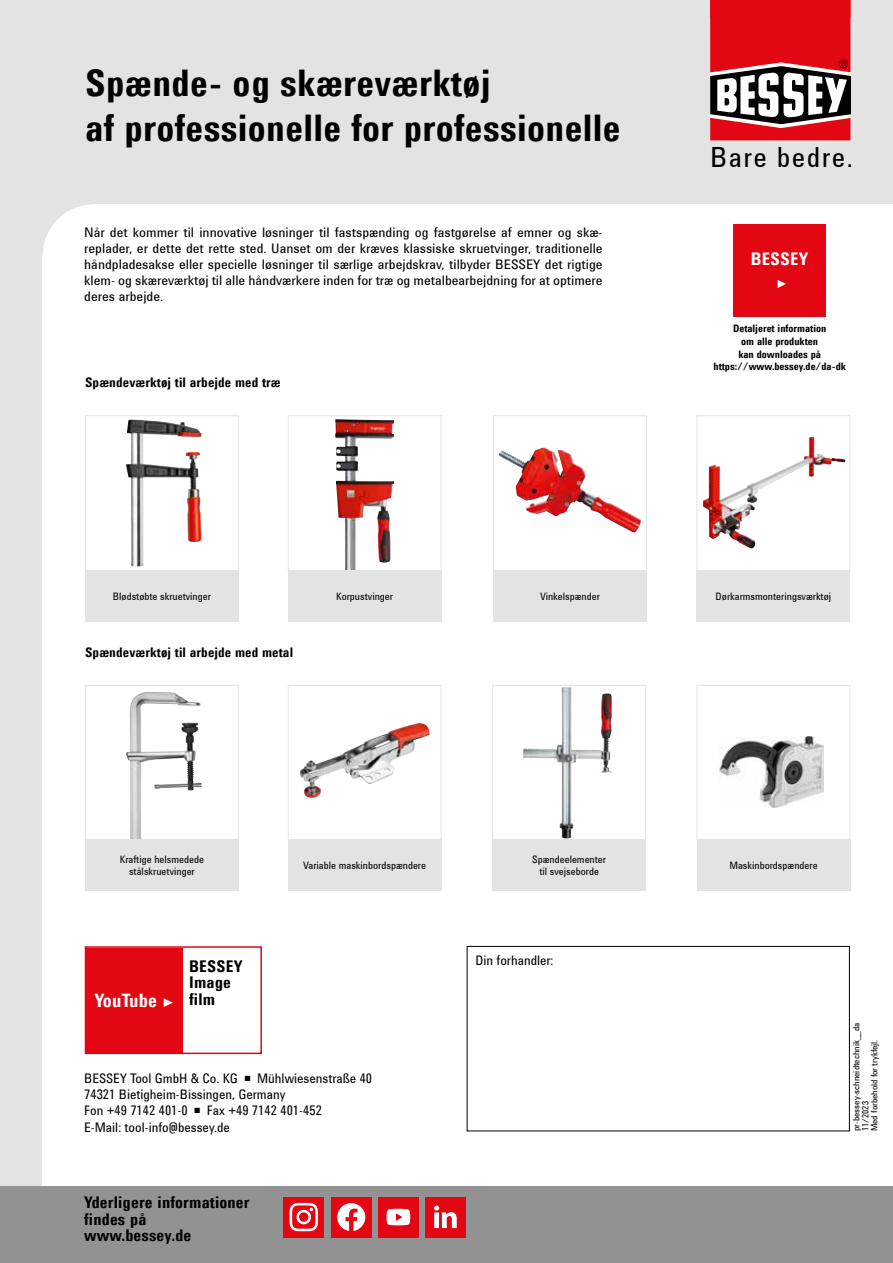
<style>
.page{position:relative;width:893px;height:1263px;background:#e3e3e3}
.page>*{position:absolute;margin:0;border:0;box-sizing:border-box;transform-origin:0 0}
.t1{font:700 37.5px/45px "Utah WGL Cond";letter-spacing:.01em;color:#000}
.t2{font:28.5px "Utah WGL Cond";letter-spacing:.05em;color:#000}
.t3{font:700 18.9px "Utah WGL Cond";letter-spacing:.01em;color:#fff}
.t4{font:700 17.7px "Utah WGL Cond";letter-spacing:.01em;color:#fff}
.t5{font:700 16.5px/16.5px "Utah WGL Cond";letter-spacing:.01em;color:#000}
.t6{font:13.5px/16.2px "Utah WGL Cond";color:#000;text-align:justify;scale:1.06 1}
.t7{font:13.5px/16.2px "Utah WGL Cond";color:#000}
.t8{font:700 13.5px "Utah WGL Cond";letter-spacing:.01em;color:#000}
.t9{font:700 11.85px "Utah WGL Cond";color:#fff}
.t10{font:10.5px/12.6px "Utah WGL Cond";color:#000;text-align:center}
.t11{font:700 10.5px/12.6px "Utah WGL Cond";color:#000;text-align:center}
.t12{font:9px/9px "Utah WGL Cond";color:#000}
.s1{font-size:12.6px}
</style>
<div class="page">
<div style="left:43px;top:204px;width:850px;height:1059px;background:#fff"></div>
<svg style="left:710px;top:0;width:141px;height:141px;background:#bf3b43"></svg>
<div style="left:0;top:1186px;width:893px;height:77px;background:#929292"></div>
<div style="left:467px;top:946px;width:383px;height:185px;background:#fff;border:1px solid #000"></div>
<svg style="left:43px;top:204px;width:47px;height:43px"></svg>
<div style="left:85px;top:415px;width:154px;height:156px;background:#fff;border:1px solid #e3e3e3"></div>
<img style="left:126px;top:419px;width:75px;height:147px">
<div style="left:85px;top:685px;width:154px;height:155px;background:#fff;border:1px solid #e3e3e3"></div>
<div style="left:493px;top:415px;width:154px;height:156px;background:#fff;border:1px solid #e3e3e3"></div>
<img style="left:499px;top:448px;width:142px;height:85px">
<div style="left:492px;top:685px;width:154px;height:155px;background:#fff;border:1px solid #e3e3e3"></div>
<div style="left:697px;top:415px;width:153px;height:156px;background:#fff;border:1px solid #e3e3e3"></div>
<img style="left:703px;top:437px;width:107px;height:111px">
<div style="left:697px;top:685px;width:153px;height:155px;background:#fff;border:1px solid #e3e3e3"></div>
<div style="left:288px;top:415px;width:153px;height:156px;background:#fff;border:1px solid #e3e3e3"></div>
<img style="left:335px;top:419px;width:59px;height:151px">
<div style="left:288px;top:685px;width:153px;height:155px;background:#fff;border:1px solid #e3e3e3"></div>
<img style="left:126px;top:692px;width:62px;height:148px">
<img style="left:300px;top:723px;width:119px;height:75px">
<img style="left:523px;top:687px;width:89px;height:151px">
<img style="left:719px;top:736px;width:105px;height:71px">
<div style="left:85px;top:570px;width:154px;height:51px;background:#e3e3e3"></div>
<div style="left:288px;top:570px;width:153px;height:51px;background:#e3e3e3"></div>
<div style="left:493px;top:570px;width:154px;height:51px;background:#e3e3e3"></div>
<div style="left:696px;top:570px;width:154px;height:51px;background:#e3e3e3"></div>
<div style="left:85px;top:840px;width:154px;height:51px;background:#e3e3e3"></div>
<div style="left:492px;top:840px;width:154px;height:51px;background:#e3e3e3"></div>
<div style="left:697px;top:840px;width:153px;height:51px;background:#e3e3e3"></div>
<div style="left:288px;top:840px;width:153px;height:51px;background:#e3e3e3"></div>
<div style="left:85px;top:946px;width:177px;height:108px;background:#fff;border:2px solid #e30613"></div>
<div style="left:283px;top:1197px;width:41px;height:40px;background:#e30613"></div>
<svg style="left:290px;top:1203px;width:28px;height:28px"></svg>
<div style="left:331px;top:1197px;width:40px;height:40px;background:#e30613"></div>
<svg style="left:337px;top:1203px;width:28px;height:28px"></svg>
<div style="left:425px;top:1197px;width:40px;height:40px;background:#e30613"></div>
<svg style="left:434px;top:1206px;width:23px;height:22px"></svg>
<div style="left:378px;top:1197px;width:40px;height:40px;background:#e30613"></div>
<svg style="left:386px;top:1209px;width:24px;height:16px"></svg>
<div style="left:734px;top:224px;width:92px;height:92px;background:#e30613"></div>
<div style="left:86px;top:948px;width:97px;height:105px;background:#e30613"></div>
<h1 class="t1" style="left:85px;top:60px;width:537px">Spænde- og skæreværktøj<br>af professionelle for professionelle</h1>
<p class="t6" style="left:84px;top:223px;width:491px">Når det kommer til innovative løsninger til fastspænding og fastgørelse af emner og skæ&shy;replader, er dette det rette sted. Uanset om der kræves klassiske skruetvinger, traditionelle håndpladesakse eller specielle løsninger til særlige arbejdskrav, tilbyder BESSEY det rigtige klem- og skæreværktøj til alle håndværkere inden for træ og metalbearbejdning for at optimere deres arbejde.</p>
<p class="t8" style="left:85px;top:372px;width:197px">Spændeværktøj til arbejde med træ</p>
<h2 class="t2" style="left:710px;top:136px;width:144px">Bare bedre.</h2>
<h3 class="t4" style="left:751px;top:246px;width:59px">BESSEY</h3>
<p class="t9" style="left:776px;top:275px;width:13px">►</p>
<p class="t11" style="left:713px;top:322px;width:134px">Detaljeret information<br>om alle produkten<br>kan downloades på https://www.bessey.de/da-dk</p>
<p class="t10" style="left:113px;top:589px;width:100px">Blødstøbte skruetvinger</p>
<p class="t10" style="left:336px;top:589px;width:58px">Korpustvinger</p>
<p class="t10" style="left:540px;top:589px;width:61px">Vinkelspænder</p>
<p class="t10" style="left:716px;top:589px;width:117px">Dørkarmsmonteringsværktøj</p>
<p class="t8" style="left:85px;top:642px;width:210px">Spændeværktøj til arbejde med metal</p>
<p class="t10" style="left:120px;top:852px;width:86px">Kraftige helsmedede stålskruetvinger</p>
<p class="t10" style="left:532px;top:852px;width:75px">Spændeelementer til svejseborde</p>
<p class="t10" style="left:303px;top:859px;width:124px">Variable maskinbordspændere</p>
<p class="t10" style="left:729px;top:859px;width:90px">Maskinbordspændere</p>
<h3 class="t3" style="left:94px;top:986px;width:82px">YouTube <span class="s1">►</span></h3>
<p class="t5" style="left:189px;top:957px;width:55px">BESSEY<br>Image film</p>
<p class="t7" style="left:84px;top:1070px;width:290px;text-indent:173px">Mühlwiesenstraße 40<br>74321 Bietigheim-Bissingen, Germany<br>Fon +49 7142 401-0</p>
<p class="t7" style="left:84px;top:1070px;width:155px">BESSEY Tool GmbH &amp; Co. KG</p>
<p class="t7" style="left:84px;top:1102px;width:239px;text-indent:123px">Fax +49 7142 401-452<br>E-Mail: tool-info@bessey.de</p>
<p class="t5" style="left:84px;top:1193px;width:167px">Yderligere informationer findes på www.bessey.de</p>
<p class="t7" style="left:475px;top:951px;width:80px">Din forhandler:</p>
<p class="t12" style="left:851px;top:1131px;width:110px;rotate:-90deg">pr-bessey-schneidtechnik__da<br>11/2023<br>Med forbehold for trykfejl.</p>
</div>
